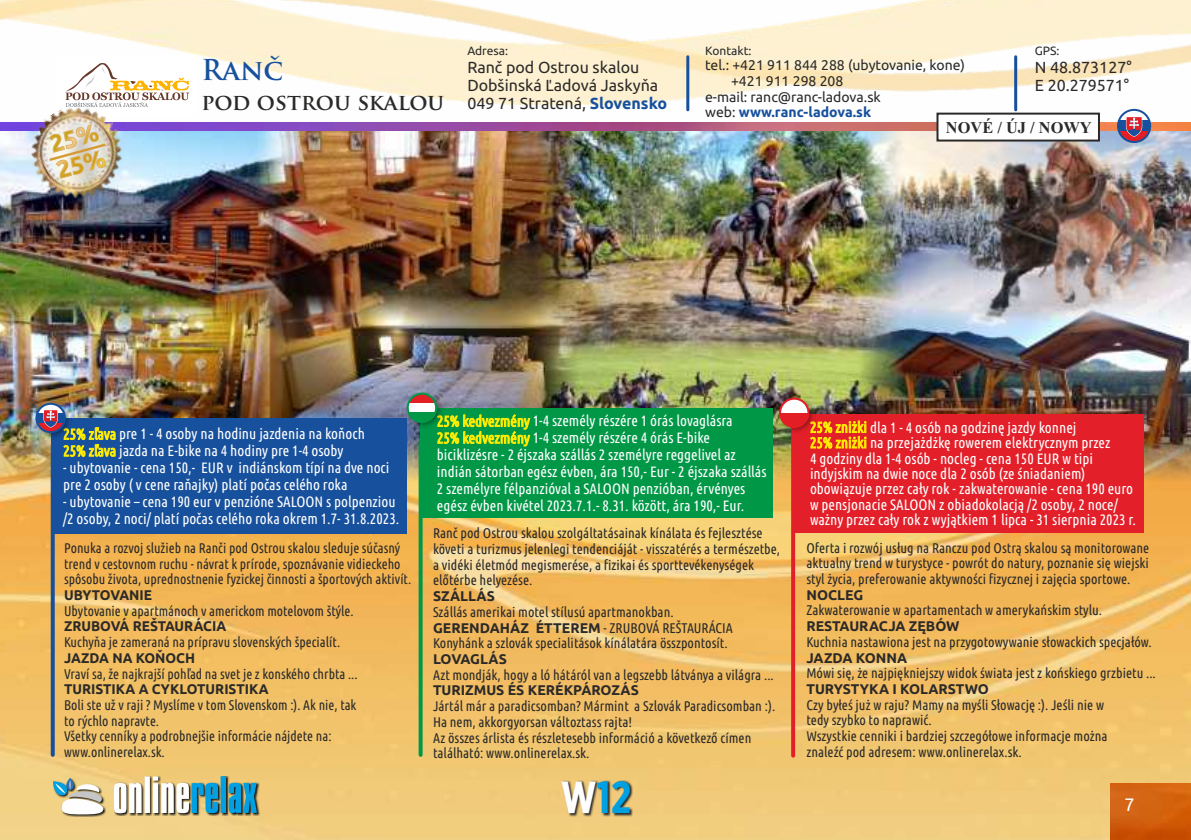
<style>
.page{position:relative;width:1191px;height:840px;background:#fff}
.page>*{position:absolute;margin:0;border:0;box-sizing:border-box;transform-origin:0 0}
.t1{font:700 44.8px "Gotham X Narrow";color:#00a0e3}
.t2{font:700 28px "Trajan Pro";color:#17509c}
.t3{font:700 22px "Trajan Pro";color:#2b2a29}
.t4{font:18px "Ubuntu";color:#fefefe}
.t5{font:700 16.4px "Times New Roman";color:#2b2a29}
.t6{font:16px/18px "Ubuntu";color:#2b2a29}
.t7{font:15px/16.8px "Ubuntu Condensed";color:#fefefe}
.t8{font:14px/15.6px "Ubuntu Condensed";color:#2b2a29}
.t9{font:700 14px "Ubuntu";color:#2b2a29}
.t10{font:14px "Ubuntu";color:#2b2a29}
.t11{font:700 14px "Ubuntu";color:#16509c}
.t12{font:700 14px "Ubuntu";letter-spacing:-.02em;color:#2b2a29}
.t13{font:12px "Ubuntu";color:#2b2a29}
.s1{font-weight:700;color:#17509c}
.s2{font-weight:400;color:#2b2a29}
.s3{color:#ffed00}
.s4{font-family:"Ubuntu";font-weight:700}
.s5{color:#fefefe}
</style>
<div class="page">
<img style="left:0;top:0;width:1191px;height:839px">
<hr style="left:1014px;top:57px;width:3px;height:53px;background:#17509c">
<hr style="left:686px;top:57px;width:3px;height:53px;background:#17509c">
<img style="left:56px;top:55px;width:141px;height:61px">
<img style="left:66px;top:62px;width:53px;height:29px">
<img style="left:84px;top:74px;width:11px;height:15px">
<svg style="left:102px;top:67px;width:4px;height:8px"></svg>
<img style="left:110px;top:80px;width:41px;height:10px">
<img style="left:0;top:130px;width:1191px;height:396px">
<svg style="left:51px;top:445px;width:4px;height:309px"></svg>
<div style="left:52px;top:418px;width:355px;height:115px;background:#17509c"></div>
<svg style="left:418px;top:442px;width:4px;height:312px"></svg>
<div style="left:420px;top:408px;width:353px;height:109px;background:#009847"></div>
<img style="left:0;top:123px;width:1191px;height:7px">
<svg style="left:791px;top:433px;width:4px;height:322px"></svg>
<div style="left:793px;top:414px;width:350px;height:118px;background:#e31f29"></div>
<img style="left:35px;top:402px;width:37px;height:37px">
<svg style="left:37px;top:403px;width:28px;height:10px"></svg>
<div style="left:37px;top:413px;width:28px;height:9px;background:#17509c"></div>
<svg style="left:37px;top:422px;width:28px;height:10px"></svg>
<svg style="left:43px;top:407px;width:15px;height:21px"></svg>
<div style="left:35px;top:402px;width:31px;height:31px;border:2px solid #17509c;border-radius:50%"></div>
<img style="left:406px;top:392px;width:37px;height:36px">
<svg style="left:408px;top:393px;width:28px;height:10px"></svg>
<div style="left:408px;top:403px;width:28px;height:9px;background:#fefefe"></div>
<svg style="left:408px;top:412px;width:28px;height:10px"></svg>
<div style="left:407px;top:392px;width:30px;height:31px;border:2px solid #009847;border-radius:50%"></div>
<svg style="left:1118px;top:110px;width:32px;height:10px"></svg>
<div style="left:1118px;top:120px;width:32px;height:11px;background:#17509c"></div>
<svg style="left:1118px;top:131px;width:32px;height:11px"></svg>
<svg style="left:1125px;top:115px;width:17px;height:23px"></svg>
<div style="left:1117px;top:109px;width:34px;height:34px;border:2px solid #17509c;border-radius:50%"></div>
<img style="left:16px;top:91px;width:123px;height:122px">
<svg style="left:49px;top:124px;width:57px;height:55px;background:#decba0"></svg>
<svg style="left:935px;top:111px;width:166px;height:31px"></svg>
<img style="left:779px;top:397px;width:36px;height:36px">
<div style="left:780px;top:412px;width:28px;height:15px;background:#e31e25"></div>
<svg style="left:780px;top:398px;width:28px;height:14px"></svg>
<div style="left:779px;top:397px;width:30px;height:31px;border:2px solid #e31e25;border-radius:50%"></div>
<img style="left:1110px;top:782px;width:81px;height:57px">
<img style="left:94px;top:770px;width:42px;height:10px">
<img style="left:115px;top:776px;width:145px;height:38px">
<img style="left:53px;top:777px;width:53px;height:39px">
<svg style="left:53px;top:777px;width:50px;height:37px"></svg>
<svg style="left:114px;top:782px;width:28px;height:30px"></svg>
<div style="left:144px;top:775px;width:6px;height:37px;background:#fefefe"></div>
<svg style="left:153px;top:775px;width:65px;height:37px"></svg>
<div style="left:221px;top:775px;width:5px;height:37px;background:#00a0e3"></div>
<svg style="left:229px;top:782px;width:28px;height:30px"></svg>
<img style="left:562px;top:780px;width:71px;height:35px">
<h2 class="t2" style="left:201px;top:59px;width:83px">Ranč</h2>
<h3 class="t3" style="left:201px;top:93px;width:244px">pod ostrou skalou</h3>
<p class="t13" style="left:467px;top:46px;width:42px">Adresa:</p>
<p class="t6" style="left:467px;top:59px;width:201px">Ranč pod Ostrou skalou<br>Dobšinská Ľadová Jaskyňa<br>049 71 Stratená, <span class="s1">Slovensko</span></p>
<p class="t13" style="left:705px;top:46px;width:48px">Kontakt:</p>
<p class="t10" style="left:705px;top:59px;width:261px">tel.: +421 911 844 288 (ubytovanie, kone)</p>
<p class="t10" style="left:731px;top:75px;width:114px">+421 911 298 208</p>
<p class="t10" style="left:705px;top:91px;width:177px">e-mail: ranc@ranc-ladova.sk</p>
<p class="t11" style="left:705px;top:106px;width:167px"><span class="s2">web:</span> www.ranc-ladova.sk</p>
<p class="t13" style="left:1034px;top:46px;width:26px">GPS:</p>
<p class="t6" style="left:1034px;top:59px;width:98px">N 48.873127°<br>E 20.279571°</p>
<p class="t5" style="left:946px;top:122px;width:147px">NOVÉ / ÚJ / NOWY</p>
<p class="t7" style="left:63px;top:426px;width:303px"><span class="s3">25% zľava</span> pre 1 - 4 osoby na hodinu jazdenia na koňoch<br><span class="s3">25% zľava</span> jazda na E-bike na 4 hodiny pre 1-4 osoby</p>
<p class="t7" style="left:63px;top:460px;width:328px">- ubytovanie - cena 150,- EUR v indiánskom típí na dve noci pre 2 osoby ( v cene raňajky) platí počas celého roka</p>
<p class="t7" style="left:63px;top:493px;width:337px">- ubytovanie – cena 190 eur v penzióne SALOON s polpenziou /2 osoby, 2 noci/ platí počas celého roka okrem 1.7- 31.8.2023.</p>
<p class="t8" style="left:64px;top:540px;width:349px">Ponuka a rozvoj služieb na Ranči pod Ostrou skalou sleduje súčasný trend v cestovnom ruchu - návrat k prírode, spoznávanie vidieckeho spôsobu života, uprednostnenie fyzickej činnosti a športových aktivít.</p>
<p class="t9" style="left:64px;top:588px;width:90px">UBYTOVANIE</p>
<p class="t8" style="left:64px;top:603px;width:291px">Ubytovanie v apartmánoch v americkom motelovom štýle.</p>
<p class="t9" style="left:64px;top:620px;width:164px">ZRUBOVÁ REŠTAURÁCIA</p>
<p class="t8" style="left:64px;top:634px;width:278px">Kuchyňa je zameraná na prípravu slovenských špecialít.</p>
<p class="t9" style="left:64px;top:651px;width:133px">JAZDA NA KOŇOCH</p>
<p class="t8" style="left:64px;top:666px;width:295px">Vraví sa, že najkrajší pohľad na svet je z konského chrbta ...</p>
<p class="t9" style="left:64px;top:683px;width:206px">TURISTIKA A CYKLOTURISTIKA</p>
<p class="t8" style="left:64px;top:697px;width:294px">Boli ste už v raji ? Myslíme v tom Slovenskom :). Ak nie, tak to rýchlo napravte.<br>Všetky cenníky a podrobnejšie informácie nájdete na: www.onlinerelax.sk.</p>
<p class="t7" style="left:437px;top:413px;width:331px"><span class="s3">25% kedvezmény</span> 1-4 személy részére 1 órás lovaglásra<br><span class="s3">25% kedvezmény</span> 1-4 személy részére 4 órás E-bike biciklizésre - 2 éjszaka szállás 2 személyre reggelivel az indián sátorban egész évben, ára 150,- Eur - 2 éjszaka szállás 2 személyre félpanzióval a SALOON penzióban, érvényes egész évben kivétel 2023.7.1.- 8.31. között, ára 190,- Eur.</p>
<p class="t7" style="left:810px;top:420px;width:327px;line-height:15.4px"><span class="s3">25% zniżki</span> dla 1 - 4 osób na godzinę jazdy konnej<br><span class="s3">25% zniżki</span> na przejażdżkę rowerem elektrycznym przez<br>4 godziny dla 1-4 osób - nocleg - cena 150 EUR w tipi indyjskim na dwie noce dla 2 osób (ze śniadaniem) obowiązuje przez cały rok - zakwaterowanie - cena 190 euro w pensjonacie SALOON z obiadokolacją /2 osoby, 2 noce/ ważny przez cały rok z wyjątkiem 1 lipca - 31 sierpnia 2023 r.</p>
<p class="t8" style="left:433px;top:526px;width:349px">Ranč pod Ostrou skalou szolgáltatásainak kínálata és fejlesztése követi a turizmus jelenlegi tendenciáját - visszatérés a természetbe, a vidéki életmód megismerése, a fizikai és sporttevékenységek előtérbe helyezése.</p>
<p class="t9" style="left:433px;top:590px;width:63px">SZÁLLÁS</p>
<p class="t8" style="left:433px;top:604px;width:301px">Szállás amerikai motel stílusú apartmanokban.<br><span class="s4">GERENDAHÁZ ÉTTEREM</span> - ZRUBOVÁ REŠTAURÁCIA<br>Konyhánk a szlovák specialitások kínálatára összpontosít.</p>
<p class="t12" style="left:433px;top:652px;width:75px">LOVAGLÁS</p>
<p class="t8" style="left:433px;top:667px;width:342px">Azt mondják, hogy a ló hátáról van a legszebb látványa a világra ...</p>
<p class="t9" style="left:433px;top:684px;width:207px">TURIZMUS ÉS KERÉKPÁROZÁS</p>
<p class="t8" style="left:433px;top:698px;width:344px">Jártál már a paradicsomban? Mármint a Szlovák Paradicsomban :).<br>Ha nem, akkorgyorsan változtass rajta!<br>Az összes árlista és részletesebb információ a következő címen található: www.onlinerelax.sk.</p>
<p class="t8" style="left:806px;top:540px;width:344px;text-align:justify">Oferta i rozwój usług na Ranczu pod Ostrą skalou są monitorowane aktualny trend w turystyce - powrót do natury, poznanie się wiejski styl życia, preferowanie aktywności fizycznej i zajęcia sportowe.</p>
<p class="t9" style="left:806px;top:588px;width:58px">NOCLEG</p>
<p class="t8" style="left:806px;top:603px;width:297px">Zakwaterowanie w apartamentach w amerykańskim stylu.</p>
<p class="t9" style="left:806px;top:620px;width:155px">RESTAURACJA ZĘBÓW</p>
<p class="t8" style="left:806px;top:634px;width:347px">Kuchnia nastawiona jest na przygotowywanie słowackich specjałów.</p>
<p class="t9" style="left:806px;top:651px;width:102px">JAZDA KONNA</p>
<p class="t8" style="left:806px;top:666px;width:351px">Mówi się, że najpiękniejszy widok świata jest z końskiego grzbietu ...</p>
<p class="t9" style="left:806px;top:682px;width:184px">TURYSTYKA I KOLARSTWO</p>
<p class="t8" style="left:806px;top:697px;width:303px">Czy byłeś już w raju? Mamy na myśli Słowację :). Jeśli nie w tedy szybko to naprawić.<br>Wszystkie cenniki i bardziej szczegółowe informacje można znaleźć pod adresem: www.onlinerelax.sk.</p>
<h1 class="t1" style="left:561px;top:776px;width:72px"><span class="s5">W</span>12</h1>
<p class="t4" style="left:1124px;top:796px;width:12px">7</p>
</div>
